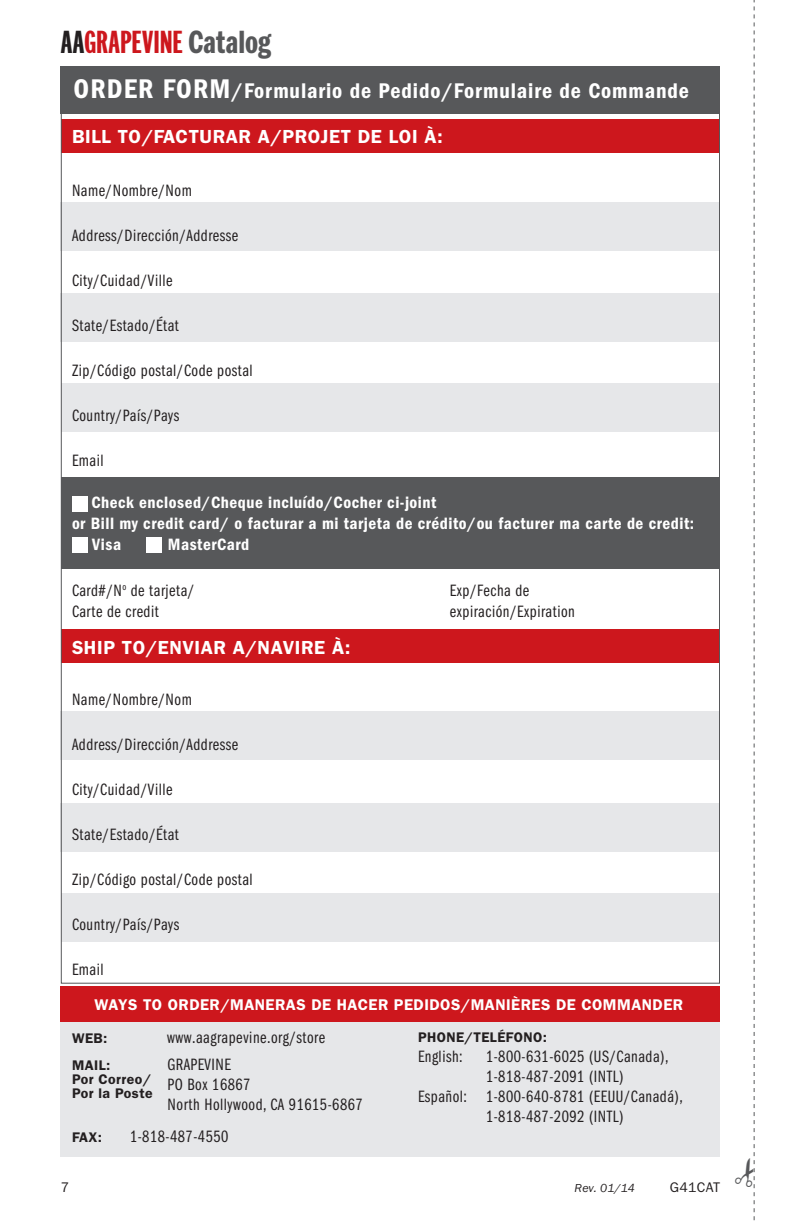
<style>
.page{position:relative;width:792px;height:1224px;background:#fff}
.page>*{position:absolute;margin:0;border:0;box-sizing:border-box;transform-origin:0 0}
.t1{font:700 33.4px "Franklin Comp ITC Pro";letter-spacing:-.005em;color:#cd171d}
.CATEGORIES{font:22px "ITC Franklin Gothic Std Dm Cd";letter-spacing:.04em;color:#fff}
.table_text{font:600 19px "ITC Franklin Gothic Std";letter-spacing:.03em;color:#fff}
.table_text-2{font:17px/20px "ITC Franklin Gothic Std Bk Cp";letter-spacing:.03em;color:#231f20}
.table_text-3{font:17px "ITC Franklin Gothic Std Dm Cd";letter-spacing:.03em;color:#fff}
.table_text-4{font:600 15.6px "ITC Franklin Gothic Std";letter-spacing:.03em;color:#fff}
.table_text-5{font:600 14px "ITC Franklin Gothic Std";letter-spacing:.03em;color:#231f20}
.t2{font:14px "ITC Franklin Gothic Std";letter-spacing:.02em;color:#231f20}
.t3{font:italic 12px "ITC Franklin Gothic Std";letter-spacing:.02em;color:#231f20}
.s1{color:#231f20}
.s2{font-family:"ITC Franklin Gothic Std Dm Cp";font-weight:400;color:#57585a}
.s3{font-size:28px}
</style>
<div class="page">
<div style="left:61px;top:630px;width:659px;height:33px;background:#cd171d"></div>
<div style="left:61px;top:120px;width:658px;height:33px;background:#cd171d"></div>
<div style="left:61px;top:998px;width:659px;height:159px;background:#e6e7e9"></div>
<div style="left:61px;top:987px;width:659px;height:35px;background:#cd171d"></div>
<div style="left:61px;top:203px;width:659px;height:48px;background:#e6e7e9"></div>
<div style="left:61px;top:712px;width:659px;height:48px;background:#e6e7e9"></div>
<div style="left:61px;top:293px;width:659px;height:49px;background:#e6e7e9"></div>
<div style="left:61px;top:804px;width:659px;height:48px;background:#e6e7e9"></div>
<div style="left:62px;top:384px;width:658px;height:48px;background:#e6e7e9"></div>
<div style="left:61px;top:478px;width:659px;height:91px;background:#57585a"></div>
<div style="left:62px;top:893px;width:657px;height:49px;background:#e6e7e9"></div>
<div style="left:61px;top:66px;width:659px;height:48px;background:#57585a"></div>
<div style="left:72px;top:496px;width:16px;height:16px;background:#fff"></div>
<div style="left:72px;top:537px;width:16px;height:16px;background:#fff"></div>
<div style="left:146px;top:537px;width:16px;height:16px;background:#fff"></div>
<svg style="left:753px;top:0;width:2px;height:1221px"></svg>
<h1 class="t1" style="left:61px;top:24px;width:212px"><span class="s1">AA</span>GRAPEVINE <span class="s2">Catalog</span></h1>
<p class="CATEGORIES" style="left:74px;top:78px;width:617px"><span class="s3">ORDER FORM</span>/Formulario de Pedido/Formulaire de Commande</p>
<p class="table_text" style="left:72px;top:125px;width:372px">BILL TO/FACTURAR A/PROJET DE LOI À:</p>
<p class="table_text-2" style="left:72px;top:180px;width:121px">Name/Nombre/Nom</p>
<p class="table_text-2" style="left:72px;top:225px;width:168px">Address/Dirección/Addresse</p>
<p class="table_text-2" style="left:72px;top:270px;width:102px">City/Cuidad/Ville</p>
<p class="table_text-2" style="left:72px;top:315px;width:108px">State/Estado/État</p>
<p class="table_text-2" style="left:72px;top:360px;width:182px">Zip/Código postal/Code postal</p>
<p class="table_text-2" style="left:72px;top:405px;width:109px">Country/País/Pays</p>
<p class="table_text-2" style="left:72px;top:450px;width:33px">Email</p>
<p class="table_text-3" style="left:91px;top:492px;width:346px">Check enclosed/Cheque incluído/Cocher ci-joint</p>
<p class="table_text-3" style="left:72px;top:513px;width:624px">or Bill my credit card/ o facturar a mi tarjeta de crédito/ou facturer ma carte de credit:</p>
<p class="table_text-3" style="left:92px;top:534px;width:30px">Visa</p>
<p class="table_text-3" style="left:168px;top:534px;width:83px">MasterCard</p>
<p class="table_text-2" style="left:72px;top:580px;width:124px">Card#/N<sup>o</sup> de tarjeta/</p>
<p class="table_text-2" style="left:450px;top:580px;width:81px">Exp/Fecha de</p>
<p class="table_text-2" style="left:72px;top:601px;width:88px">Carte de credit</p>
<p class="table_text-2" style="left:450px;top:601px;width:126px">expiración/Expiration</p>
<p class="table_text" style="left:72px;top:636px;width:280px">SHIP TO/ENVIAR A/NAVIRE À:</p>
<p class="table_text-2" style="left:72px;top:689px;width:121px">Name/Nombre/Nom</p>
<p class="table_text-2" style="left:72px;top:734px;width:168px">Address/Dirección/Addresse</p>
<p class="table_text-2" style="left:72px;top:779px;width:102px">City/Cuidad/Ville</p>
<p class="table_text-2" style="left:72px;top:824px;width:108px">State/Estado/État</p>
<p class="table_text-2" style="left:72px;top:869px;width:182px">Zip/Código postal/Code postal</p>
<p class="table_text-2" style="left:72px;top:914px;width:109px">Country/País/Pays</p>
<p class="table_text-2" style="left:72px;top:959px;width:33px">Email</p>
<p class="table_text-4" style="left:94px;top:995px;width:590px">WAYS TO ORDER/MANERAS DE HACER PEDIDOS/MANIÈRES DE COMMANDER</p>
<p class="table_text-5" style="left:72px;top:1030px;width:37px">WEB:</p>
<p class="table_text-2" style="left:167px;top:1027px;width:160px">www.aagrapevine.org/store</p>
<p class="table_text-5" style="left:72px;top:1057px;width:40px">MAIL:</p>
<p class="table_text-5" style="left:72px;top:1071px;width:81px">Por Correo/</p>
<p class="table_text-5" style="left:72px;top:1085px;width:82px">Por la Poste</p>
<p class="table_text-5" style="left:72px;top:1129px;width:31px">FAX:</p>
<p class="table_text-2" style="left:130px;top:1126px;width:100px">1-818-487-4550</p>
<p class="table_text-5" style="left:418px;top:1029px;width:131px">PHONE/TELÉFONO:</p>
<p class="table_text-2" style="left:418px;top:1047px;width:46px">English:</p>
<p class="table_text-2" style="left:486px;top:1047px;width:184px">1-800-631-6025 (US/Canada),<br>1-818-487-2091 (INTL)</p>
<p class="table_text-2" style="left:418px;top:1087px;width:266px;text-align:center">Español: 1-800-640-8781 (EEUU/Canadá),<br>1-818-487-2092 (INTL)</p>
<p class="table_text-2" style="left:168px;top:1055px;width:197px">GRAPEVINE<br>PO Box 16867<br>North Hollywood, CA 91615-6867</p>
<p class="t2" style="left:61px;top:1179px;width:10px">7</p>
<p class="t3" style="left:575px;top:1182px;width:62px">Rev. 01/14</p>
<p class="t2" style="left:670px;top:1179px;width:52px">G41CAT</p>
</div>
